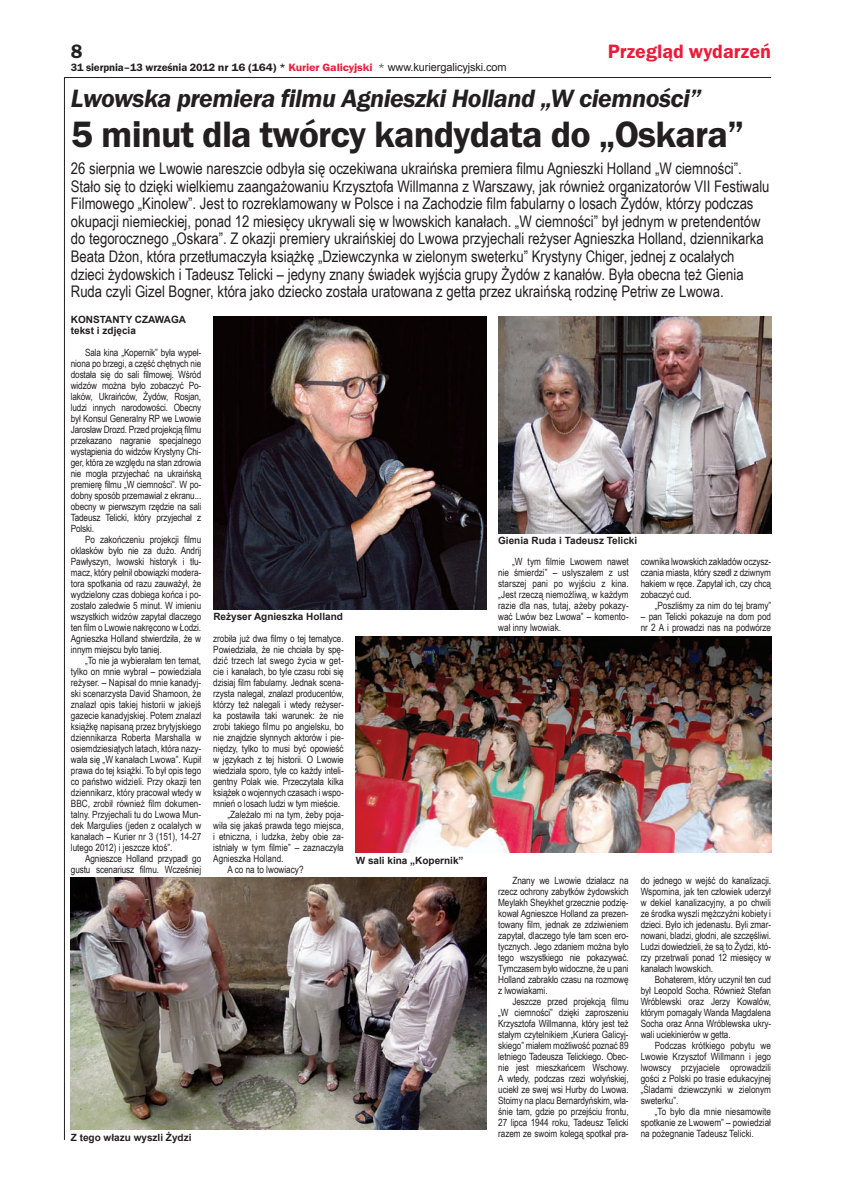
<style>
.page{position:relative;width:842px;height:1191px;background:#fff}
.page>*{position:absolute;margin:0;border:0;box-sizing:border-box;transform-origin:0 0}
.t1{font:600 38px "Franklin Got Itc TEE";letter-spacing:-.02em;color:#231f20}
.t2{font:italic 600 26px "Franklin Got Itc TEE";letter-spacing:-.02em;color:#231f20}
.t3{font:600 20px "Franklin Got Itc TEE";color:#ed1a3a}
.t4{font:600 20px "Franklin Got Itc TEE";color:#231f20}
.t5{font:16px/17.6px "Arial Narrow";color:#231f20}
.t6{font:600 11px "Franklin Got Itc TEE";letter-spacing:-.01em;color:#231f20}
.t7{font:10px/11px "Arial Narrow";letter-spacing:-.01em;color:#231f20;text-align:justify}
.t8{font:700 10px/11px "Arial";color:#231f20}
.t9{font:10px "Arial Narrow";letter-spacing:.01em;color:#231f20}
.s1{color:#ed1a3a}
.s2{font-weight:400}
.s3{font-family:"Arial";font-weight:400}
</style>
<div class="page">
<hr style="left:64px;top:77px;width:707px;height:1px;background:#231f20">
<hr style="left:64px;top:77px;width:1px;height:1063px;background:#231f20">
<img style="left:213px;top:316px;width:273px;height:293px">
<img style="left:356px;top:637px;width:415px;height:215px">
<img style="left:498px;top:316px;width:274px;height:218px">
<img style="left:71px;top:877px;width:415px;height:252px">
<h3 class="t4" style="left:71px;top:40px;width:13px">8</h3>
<p class="t6" style="left:71px;top:61px;width:437px">31 sierpnia–13 września 2012 nr 16 (164) * <span class="s1">kurier galicyjski</span> <span class="s2">*</span> <span class="s3">www.kuriergalicyjski.com</span></p>
<h3 class="t3" style="left:608px;top:40px;width:165px">Przegląd wydarzeń</h3>
<h2 class="t2" style="left:71px;top:83px;width:632px">Lwowska premiera filmu Agnieszki Holland „W ciemności”</h2>
<h1 class="t1" style="left:71px;top:113px;width:675px">5 minut dla twórcy kandydata do „Oskara”</h1>
<p class="t5" style="left:71px;top:159px;width:700px">26 sierpnia we Lwowie nareszcie odbyła się oczekiwana ukraińska premiera filmu Agnieszki Holland „W ciemności”.<br>Stało się to dzięki wielkiemu zaangażowaniu Krzysztofa Willmanna z Warszawy, jak również organizatorów VII Festiwalu Filmowego „Kinolew”. Jest to rozreklamowany w Polsce i na Zachodzie film fabularny o losach Żydów, którzy podczas okupacji niemieckiej, ponad 12 miesięcy ukrywali się w lwowskich kanałach. „W ciemności” był jednym w pretendentów do tegorocznego „Oskara”. Z okazji premiery ukraińskiej do Lwowa przyjechali reżyser Agnieszka Holland, dziennikarka Beata Dżon, która przetłumaczyła książkę „Dziewczynka w zielonym sweterku” Krystyny Chiger, jednej z ocalałych dzieci żydowskich i Tadeusz Telicki – jedyny znany świadek wyjścia grupy Żydów z kanałów. Była obecna też Gienia Ruda czyli Gizel Bogner, która jako dziecko została uratowana z getta przez ukraińską rodzinę Petriw ze Lwowa.</p>
<p class="t8" style="left:71px;top:314px;width:80px;text-indent:55px">y Czawaga tekst i zdjęcia</p>
<p class="t7" style="left:71px;top:346px;width:132px;text-indent:14px">Sala kina „Kopernik” była wypeł&shy;niona po brzegi, a część chętnych nie dostała się do sali filmowej. Wśród widzów można było zobaczyć Po&shy;laków, Ukraińców, Żydów, Rosjan, ludzi innych narodowości. Obecny był Konsul Generalny RP we Lwowie Jarosław Drozd. Przed projekcją filmu przekazano nagranie specjalnego wystąpienia do widzów Krystyny Chi&shy;ger, która ze względu na stan zdrowia nie mogła przyjechać na ukraińską premierę filmu „W ciemności”. W po&shy;dobny sposób przemawiał z ekranu... obecny w pierwszym rzędzie na sali Tadeusz Telicki, który przyjechał z Polski.</p>
<p class="t7" style="left:71px;top:533px;width:132px;text-indent:14px">Po zakończeniu projekcji filmu oklasków było nie za dużo. Andrij Pawłyszyn, lwowski historyk i tłu&shy;macz, który pełnił obowiązki modera&shy;tora spotkania od razu zauważył, że wydzielony czas dobiega końca i po&shy;zostało zaledwie 5 minut. W imieniu wszystkich widzów zapytał dlaczego ten film o Lwowie nakręcono w Łodzi.<br>Agnieszka Holland stwierdziła, że w innym miejscu było taniej.</p>
<p class="t7" style="left:71px;top:654px;width:132px;text-indent:14px">„To nie ja wybierałam ten temat, tylko on mnie wybrał – powiedziała reżyser. – Napisał do mnie kanadyj&shy;ski scenarzysta David Shamoon, że znalazł opis takiej historii w jakiejś gazecie kanadyjskiej. Potem znalazł książkę napisaną przez brytyjskiego dziennikarza Roberta Marshalla w osiemdziesiątych latach, która nazy&shy;wała się „W kanałach Lwowa”. Kupił prawa do tej książki. To był opis tego co państwo widzieli. Przy okazji ten dziennikarz, który pracował wtedy w BBC, zrobił również film dokumen&shy;talny. Przyjechali tu do Lwowa Mun&shy;dek Margulies (jeden z ocalałych w kanałach – Kurier nr 3 (151), 14-27 lutego 2012) i jeszcze ktoś”.</p>
<p class="t7" style="left:71px;top:852px;width:132px;text-align:right">Agnieszce Holland przypadł go gustu scenariusz filmu. Wcześniej</p>
<p class="t8" style="left:71px;top:314px;width:15px">Konstant</p>
<p class="t8" style="left:213px;top:611px;width:131px">Reżyser Agnieszka Holland</p>
<p class="t7" style="left:213px;top:632px;width:132px">zrobiła już dwa filmy o tej tematyce.</p>
<p class="t7" style="left:213px;top:643px;width:132px">Powiedziała, że nie chciała by spę-</p>
<p class="t9" style="left:213px;top:653px;width:132px">dzić trzech lat swego życia w get-</p>
<p class="t7" style="left:213px;top:665px;width:132px">cie i kanałach, bo tyle czasu robi się</p>
<p class="t7" style="left:213px;top:676px;width:132px">dzisiaj film fabularny. Jednak scena-</p>
<p class="t7" style="left:213px;top:687px;width:132px">rzysta nalegał, znalazł producentów,</p>
<p class="t7" style="left:213px;top:698px;width:132px">którzy też nalegali i wtedy reżyser-</p>
<p class="t7" style="left:213px;top:709px;width:132px">ka postawiła taki warunek: że nie</p>
<p class="t7" style="left:213px;top:720px;width:132px">zrobi takiego filmu po angielsku, bo</p>
<p class="t7" style="left:213px;top:731px;width:132px">nie znajdzie słynnych aktorów i pie-</p>
<p class="t7" style="left:213px;top:742px;width:132px">niędzy, tylko to musi być opowieść</p>
<p class="t7" style="left:213px;top:753px;width:132px">w językach z tej historii. O Lwowie</p>
<p class="t7" style="left:213px;top:764px;width:132px">wiedziała sporo, tyle co każdy inteli-</p>
<p class="t7" style="left:213px;top:775px;width:132px">gentny Polak wie. Przeczytała kilka</p>
<p class="t7" style="left:213px;top:786px;width:132px">książek o wojennych czasach i wspo-</p>
<p class="t7" style="left:213px;top:797px;width:128px">mnień o losach ludzi w tym mieście.</p>
<p class="t7" style="left:227px;top:808px;width:118px">„Zależało mi na tym, żeby poja-</p>
<p class="t7" style="left:213px;top:819px;width:132px">wiła się jakaś prawda tego miejsca,</p>
<p class="t7" style="left:213px;top:830px;width:132px">i etniczna, i ludzka, żeby obie za-</p>
<p class="t7" style="left:213px;top:841px;width:132px">istniały w tym filmie” – zaznaczyła</p>
<p class="t7" style="left:213px;top:852px;width:72px">Agnieszka Holland.</p>
<p class="t7" style="left:227px;top:863px;width:78px">A co na to lwowiacy?</p>
<p class="t8" style="left:356px;top:855px;width:109px">W sali kina „Kopernik”</p>
<p class="t8" style="left:71px;top:1132px;width:122px">Z tego włazu wyszli Żydzi</p>
<p class="t8" style="left:498px;top:535px;width:141px">Gienia Ruda i Tadeusz Telicki</p>
<p class="t7" style="left:498px;top:555px;width:132px;text-indent:14px">„W tym filmie Lwowem nawet nie śmierdzi” – usłyszałem z ust starszej pani po wyjściu z kina. „Jest rzeczą niemożliwą, w każdym razie dla nas, tutaj, ażeby pokazy&shy;wać Lwów bez Lwowa” – komento&shy;wał inny lwowiak.</p>
<p class="t7" style="left:641px;top:555px;width:132px">cownika lwowskich zakładów oczysz&shy;czania miasta, który szedł z dziwnym hakiem w ręce. Zapytał ich, czy chcą zobaczyć cud.</p>
<p class="t7" style="left:655px;top:599px;width:118px">„Poszliśmy za nim do tej bramy”</p>
<p class="t7" style="left:641px;top:610px;width:132px">– pan Telicki pokazuje na dom pod nr 2 A i prowadzi nas na podwórze</p>
<p class="t7" style="left:498px;top:874px;width:132px;text-indent:14px">Znany we Lwowie działacz na rzecz ochrony zabytków żydowskich Meylakh Sheykhet grzecznie podzię&shy;kował Agnieszce Holland za prezen&shy;towany film, jednak ze zdziwieniem zapytał, dlaczego tyle tam scen ero&shy;tycznych. Jego zdaniem można było tego wszystkiego nie pokazywać.<br>Tymczasem było widoczne, że u pani Holland zabrakło czasu na rozmowę z lwowiakami.</p>
<p class="t7" style="left:498px;top:995px;width:132px;text-indent:14px">Jeszcze przed projekcją filmu „W ciemności” dzięki zaproszeniu Krzysztofa Willmanna, który jest też stałym czytelnikiem „Kuriera Galicyj&shy;skiego” miałem możliwość poznać 89 letniego Tadeusza Telickiego. Obec&shy;nie jest mieszkańcem Wschowy.<br>A wtedy, podczas rzezi wołyńskiej, uciekł ze swej wsi Hurby do Lwowa.<br>Stoimy na placu Bernardyńskim, wła&shy;śnie tam, gdzie po przejściu frontu, 27 lipca 1944 roku, Tadeusz Telicki razem ze swoim kolegą spotkał pra-</p>
<p class="t7" style="left:641px;top:874px;width:132px">do jednego w wejść do kanalizacji.<br>Wspomina, jak ten człowiek uderzył w dekiel kanalizacyjny, a po chwili ze środka wyszli mężczyźni kobiety i dzieci. Było ich jedenastu. Byli zmar&shy;nowani, bladzi, głodni, ale szczęśliwi.<br>Ludzi dowiedzieli, że są to Żydzi, któ&shy;rzy przetrwali ponad 12 miesięcy w kanałach lwowskich.</p>
<p class="t7" style="left:641px;top:973px;width:132px;text-indent:14px">Bohaterem, który uczynił ten cud był Leopold Socha. Również Stefan Wróblewski oraz Jerzy Kowalów, którym pomagały Wanda Magdalena Socha oraz Anna Wróblewska ukry&shy;wali uciekinierów w getta.</p>
<p class="t7" style="left:641px;top:1039px;width:132px;text-indent:14px">Podczas krótkiego pobytu we Lwowie Krzysztof Willmann i jego lwowscy przyjaciele oprowadzili gości z Polski po trasie edukacyjnej „Śladami dziewczynki w zielonym sweterku”.</p>
<p class="t7" style="left:641px;top:1105px;width:132px;text-indent:14px">„To było dla mnie niesamowite spotkanie ze Lwowem” – powiedział na pożegnanie Tadeusz Telicki.</p>
</div>
